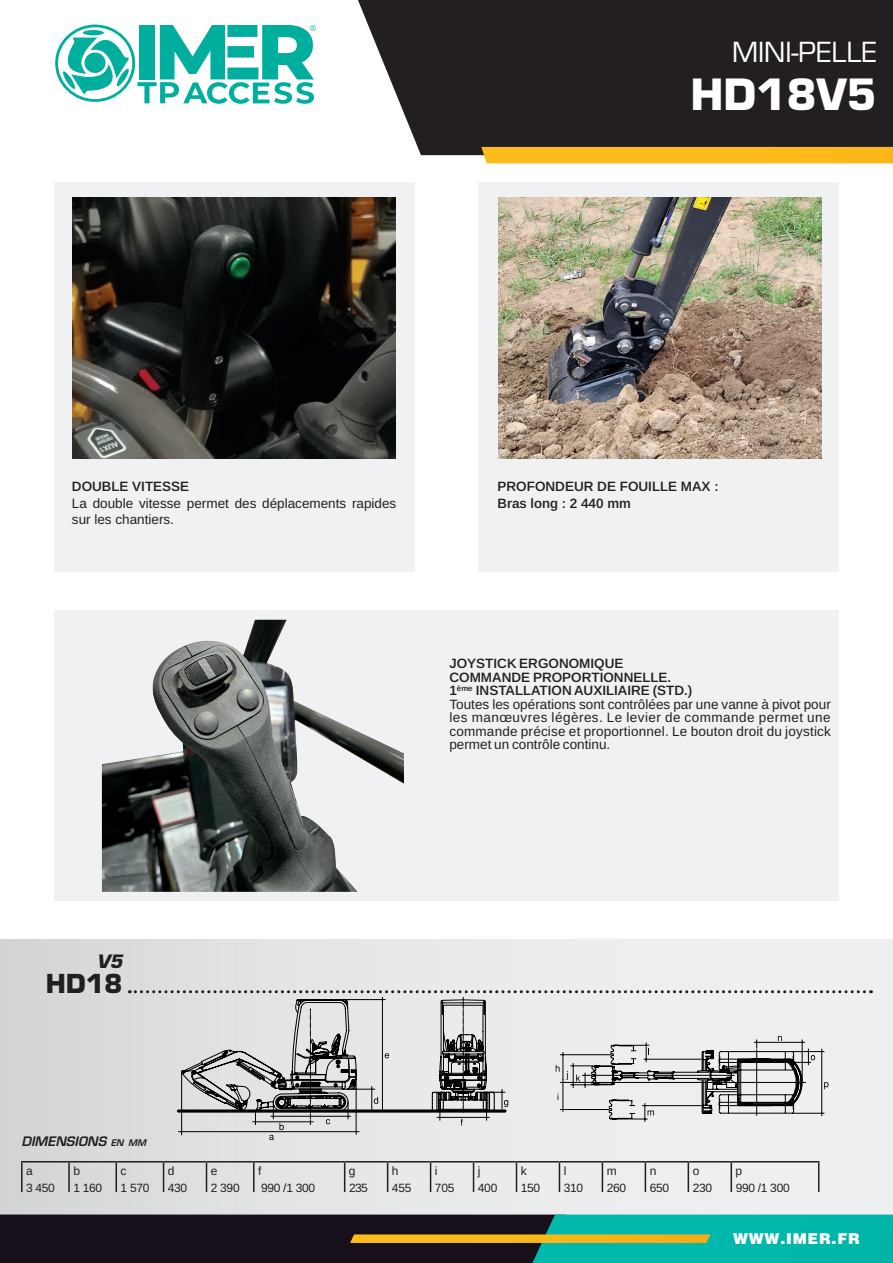
<style>
.page{position:relative;width:893px;height:1263px;background:#fff}
.page>*{position:absolute;margin:0;border:0;box-sizing:border-box;transform-origin:0 0}
.t1{font:700 42px "Eurostile LT Std";color:#fff}
.t2{font:27px "Eurostile LT Std";color:#fff}
.t3{font:700 25.5px "Eurostile LT Std";color:#231f20}
.t4{font:italic 700 18px "Eurostile LT Std";color:#231f20}
.t5{font:900 15px "Helvetica";letter-spacing:.05em;color:#fff}
.t6{font:13.5px/13.5px "Arimo";color:#231f20}
.t7{font:600 13.5px/16.2px "Arimo";color:#231f20}
.t8{font:italic 600 12.75px "Eurostile LT Std";color:#231f20}
.t9{font:12px "Arimo";letter-spacing:-.025em;color:#231f20}
.s1{font-weight:600}
.s2{font-size:8.85px}
</style>
<div class="page">
<svg style="left:0;top:1214px;width:893px;height:49px;background:#21594f"></svg>
<div style="left:358px;top:0;width:535px;height:155px;background:#231f20"></div>
<div style="left:481px;top:147px;width:412px;height:16px;background:#fdbc19"></div>
<svg style="left:55px;top:25px;width:261px;height:79px"></svg>
<div style="left:0;top:939px;width:893px;height:275px;background:linear-gradient(to right,#d8d9da,#f3f4f5)"></div>
<div style="left:54px;top:182px;width:360px;height:389px;background:#f0f1f2"></div>
<img style="left:72px;top:198px;width:323px;height:260px">
<div style="left:479px;top:182px;width:360px;height:389px;background:#f0f1f2"></div>
<img style="left:499px;top:198px;width:323px;height:260px">
<div style="left:54px;top:610px;width:785px;height:290px;background:#f0f1f2"></div>
<img style="left:102px;top:620px;width:302px;height:272px">
<svg style="left:21px;top:1162px;width:2px;height:30px"></svg>
<svg style="left:68px;top:1162px;width:2px;height:30px"></svg>
<svg style="left:116px;top:1162px;width:1px;height:30px"></svg>
<svg style="left:163px;top:1162px;width:1px;height:30px"></svg>
<svg style="left:206px;top:1162px;width:1px;height:30px"></svg>
<svg style="left:253px;top:1162px;width:2px;height:30px"></svg>
<svg style="left:344px;top:1162px;width:1px;height:30px"></svg>
<svg style="left:387px;top:1162px;width:1px;height:30px"></svg>
<svg style="left:430px;top:1162px;width:1px;height:30px"></svg>
<svg style="left:473px;top:1162px;width:1px;height:30px"></svg>
<svg style="left:516px;top:1162px;width:1px;height:30px"></svg>
<svg style="left:559px;top:1162px;width:1px;height:30px"></svg>
<svg style="left:602px;top:1162px;width:1px;height:30px"></svg>
<svg style="left:645px;top:1162px;width:1px;height:30px"></svg>
<svg style="left:688px;top:1162px;width:1px;height:30px"></svg>
<svg style="left:730px;top:1162px;width:2px;height:30px"></svg>
<hr style="left:21px;top:1161px;width:48px;height:1px;background:#231f20">
<hr style="left:69px;top:1161px;width:47px;height:1px;background:#231f20">
<hr style="left:116px;top:1161px;width:48px;height:1px;background:#231f20">
<hr style="left:164px;top:1161px;width:42px;height:1px;background:#231f20">
<hr style="left:206px;top:1161px;width:48px;height:1px;background:#231f20">
<hr style="left:254px;top:1161px;width:91px;height:1px;background:#231f20">
<hr style="left:345px;top:1161px;width:43px;height:1px;background:#231f20">
<hr style="left:388px;top:1161px;width:43px;height:1px;background:#231f20">
<hr style="left:431px;top:1161px;width:43px;height:1px;background:#231f20">
<hr style="left:474px;top:1161px;width:42px;height:1px;background:#231f20">
<hr style="left:516px;top:1161px;width:43px;height:1px;background:#231f20">
<hr style="left:559px;top:1161px;width:43px;height:1px;background:#231f20">
<hr style="left:602px;top:1161px;width:43px;height:1px;background:#231f20">
<hr style="left:645px;top:1161px;width:43px;height:1px;background:#231f20">
<hr style="left:688px;top:1161px;width:43px;height:1px;background:#231f20">
<hr style="left:731px;top:1161px;width:88px;height:1px;background:#231f20">
<svg style="left:818px;top:1162px;width:1px;height:30px"></svg>
<svg style="left:129px;top:848px;width:742px;height:292px"></svg>
<h2 class="t2" style="left:732px;top:35px;width:146px">MINI-PELLE</h2>
<h1 class="t1" style="left:691px;top:68px;width:188px">HD18V5</h1>
<p class="t7" style="left:72px;top:479px;width:119px">DOUBLE VITESSE</p>
<p class="t6" style="left:72px;top:495px;width:326px;line-height:16.2px">La double vitesse permet des déplacements rapides sur les chantiers.</p>
<p class="t7" style="left:497px;top:479px;width:223px">PROFONDEUR DE FOUILLE MAX :<br>Bras long : 2 440 mm</p>
<p class="t6" style="left:449px;top:657px;width:383px"><span class="s1">JOYSTICK ERGONOMIQUE<br>COMMANDE PROPORTIONNELLE.<br>1</span><sup>ème</sup> <span class="s1">INSTALLATION AUXILIAIRE (STD.)<br></span>Toutes les opérations sont contrôlées par une vanne à pivot pour les manœuvres légères. Le levier de commande permet une commande précise et proportionnel. Le bouton droit du joystick permet un contrôle continu.</p>
<h3 class="t4" style="left:97px;top:950px;width:27px">V5</h3>
<h3 class="t3" style="left:46px;top:968px;width:78px">HD18</h3>
<p class="t8" style="left:21px;top:1133px;width:126px">DIMENSIONS <span class="s2">EN MM</span></p>
<p class="t9" style="left:26px;top:1162px;width:8px">a</p>
<p class="t9" style="left:73px;top:1162px;width:8px">b</p>
<p class="t9" style="left:121px;top:1162px;width:7px">c</p>
<p class="t9" style="left:168px;top:1162px;width:8px">d</p>
<p class="t9" style="left:211px;top:1162px;width:8px">e</p>
<p class="t9" style="left:258px;top:1162px;width:5px">f</p>
<p class="t9" style="left:349px;top:1162px;width:8px">g</p>
<p class="t9" style="left:392px;top:1162px;width:8px">h</p>
<p class="t9" style="left:435px;top:1162px;width:4px">i</p>
<p class="t9" style="left:478px;top:1162px;width:4px">j</p>
<p class="t9" style="left:521px;top:1162px;width:7px">k</p>
<p class="t9" style="left:564px;top:1162px;width:4px">l</p>
<p class="t9" style="left:607px;top:1162px;width:11px">m</p>
<p class="t9" style="left:650px;top:1162px;width:8px">n</p>
<p class="t9" style="left:693px;top:1162px;width:8px">o</p>
<p class="t9" style="left:736px;top:1162px;width:8px">p</p>
<p class="t9" style="left:26px;top:1179px;width:30px">3 450</p>
<p class="t9" style="left:73px;top:1179px;width:30px">1 160</p>
<p class="t9" style="left:121px;top:1179px;width:30px">1 570</p>
<p class="t9" style="left:168px;top:1179px;width:21px">430</p>
<p class="t9" style="left:211px;top:1179px;width:30px">2 390</p>
<p class="t9" style="left:261px;top:1179px;width:56px">990 /1 300</p>
<p class="t9" style="left:349px;top:1179px;width:20px">235</p>
<p class="t9" style="left:392px;top:1179px;width:21px">455</p>
<p class="t9" style="left:435px;top:1179px;width:21px">705</p>
<p class="t9" style="left:478px;top:1179px;width:21px">400</p>
<p class="t9" style="left:521px;top:1179px;width:21px">150</p>
<p class="t9" style="left:564px;top:1179px;width:21px">310</p>
<p class="t9" style="left:607px;top:1179px;width:21px">260</p>
<p class="t9" style="left:650px;top:1179px;width:21px">650</p>
<p class="t9" style="left:693px;top:1179px;width:21px">230</p>
<p class="t9" style="left:736px;top:1179px;width:56px">990 /1 300</p>
<p class="t5" style="left:733px;top:1229px;width:128px">WWW.IMER.FR</p>
</div>
